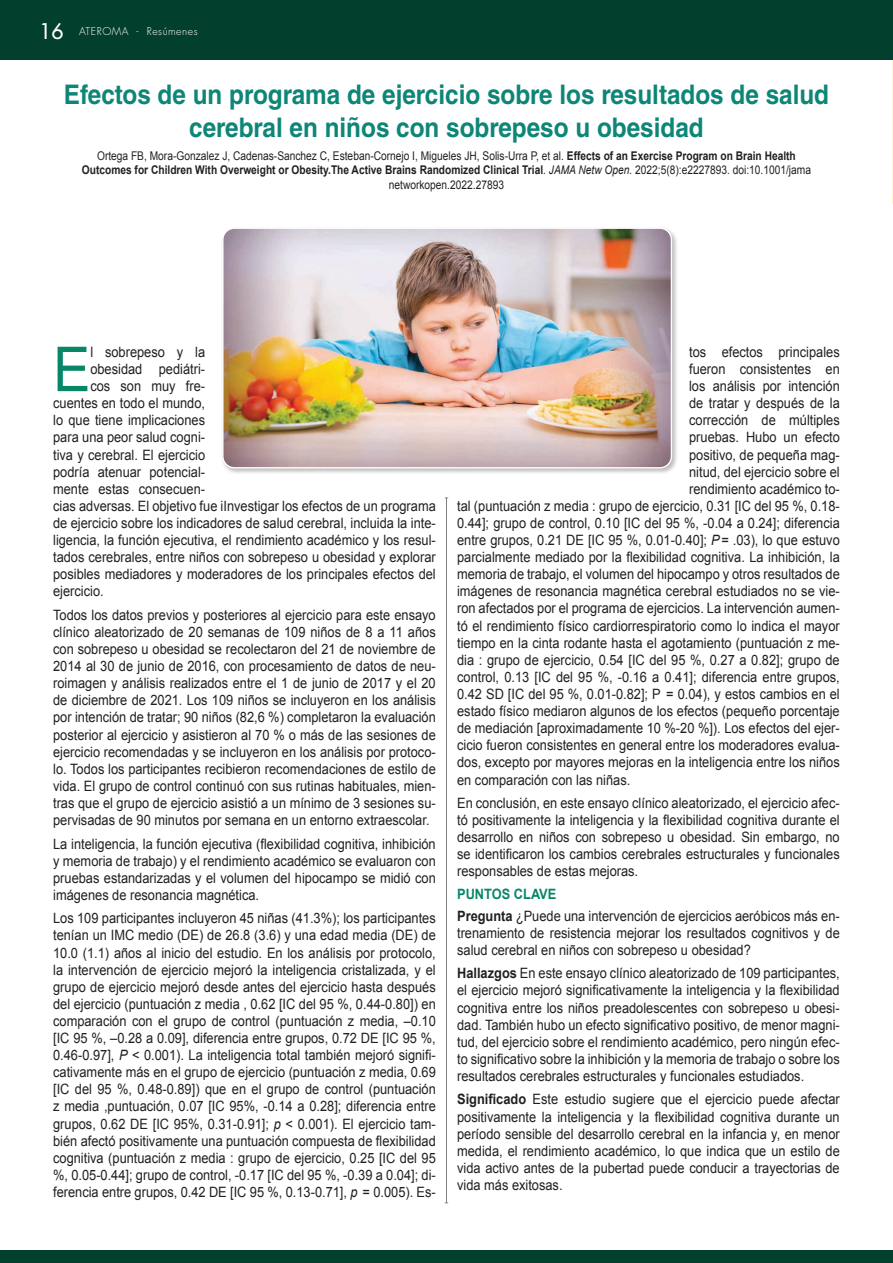
<style>
.page{position:relative;width:893px;height:1263px;background:#fff}
.page>*{position:absolute;margin:0;border:0;box-sizing:border-box;transform-origin:0 0}
.t1{font:62.1px "Arial";color:#088767;scale:.9 1}
.t2{font:700 27px/32.4px "Helvetica LT Std";color:#0e8677;text-align:center;scale:.9 1}
.t3{font:14.25px/17.1px "Arial";color:#231f20;text-align:justify;scale:.9 1}
.t4{font:12px/14.4px "Arial";color:#231f20;text-align:center;scale:.85 1}
.t5{font:300 10.5px "Futura Std";letter-spacing:.05em;color:#fff}
.s1{font-weight:500;font-size:21px}
.s2{font-weight:700}
.s3{font-style:italic}
.s4{font-weight:700;color:#088767}
</style>
<div class="page">
<hr style="left:892px;top:55px;width:1px;height:149px;background:#fbf6d9">
<div style="left:0;top:0;width:893px;height:60px;background:#033f2d"></div>
<div style="left:0;top:1250px;width:893px;height:13px;background:#033f2d"></div>
<div style="left:221px;top:226px;width:458px;height:249px;background:#231f20;opacity:.3"></div>
<img style="left:223px;top:228px;width:448px;height:240px">
<div style="left:222px;top:227px;width:450px;height:241px;border:1px solid #fff;border-radius:12px"></div>
<hr style="left:446px;top:498px;width:1px;height:705px;background:#808285">
<p class="t5" style="left:40px;top:25px;width:160px"><span class="s1">16</span> ATEROMA - Resúmenes</p>
<h2 class="t2" style="left:64px;top:78px;width:852px">Efectos de un programa de ejercicio sobre los resultados de salud cerebral en niños con sobrepeso u obesidad</h2>
<p class="t4" style="left:82px;top:148px;width:859px">Ortega FB, Mora-Gonzalez J, Cadenas-Sanchez C, Esteban-Cornejo I, Migueles JH, Solis-Urra P, et al. <span class="s2">Effects of an Exercise Program on Brain Health<br>Outcomes for Children With Overweight or Obesity.The Active Brains Randomized Clinical Trial</span>. <span class="s3">JAMA Netw Open.</span> 2022;5(8):e2227893. doi:10.1001/jama networkopen.2022.27893</p>
<h1 class="t1" style="left:53px;top:329px;width:43px">E</h1>
<p class="t3" style="left:90px;top:344px;width:129px">l sobrepeso y la</p>
<p class="t3" style="left:90px;top:361px;width:129px">obesidad pediátri-</p>
<p class="t3" style="left:90px;top:378px;width:129px">cos son muy fre-</p>
<p class="t3" style="left:53px;top:395px;width:170px">cuentes en todo el mundo,</p>
<p class="t3" style="left:53px;top:412px;width:170px">lo que tiene implicaciones</p>
<p class="t3" style="left:53px;top:429px;width:170px">para una peor salud cogni-</p>
<p class="t3" style="left:53px;top:446px;width:170px">tiva y cerebral. El ejercicio</p>
<p class="t3" style="left:53px;top:463px;width:170px">podría atenuar potencial-</p>
<p class="t3" style="left:53px;top:480px;width:170px">mente estas consecuen-</p>
<p class="t3" style="left:53px;top:497px;width:427px">cias adversas. El objetivo fue iInvestigar los efectos de un programa</p>
<p class="t3" style="left:53px;top:515px;width:427px">de ejercicio sobre los indicadores de salud cerebral, incluida la inte-</p>
<p class="t3" style="left:53px;top:532px;width:427px">ligencia, la función ejecutiva, el rendimiento académico y los resul-</p>
<p class="t3" style="left:53px;top:549px;width:427px">tados cerebrales, entre niños con sobrepeso u obesidad y explorar</p>
<p class="t3" style="left:53px;top:566px;width:427px">posibles mediadores y moderadores de los principales efectos del</p>
<p class="t3" style="left:53px;top:583px;width:58px">ejercicio.</p>
<p class="t3" style="left:53px;top:606px;width:427px">Todos los datos previos y posteriores al ejercicio para este ensayo clínico aleatorizado de 20 semanas de 109 niños de 8 a 11 años con sobrepeso u obesidad se recolectaron del 21 de noviembre de 2014 al 30 de junio de 2016, con procesamiento de datos de neu&shy;roimagen y análisis realizados entre el 1 de junio de 2017 y el 20 de diciembre de 2021. Los 109 niños se incluyeron en los análisis por intención de tratar; 90 niños (82,6 %) completaron la evaluación posterior al ejercicio y asistieron al 70 % o más de las sesiones de ejercicio recomendadas y se incluyeron en los análisis por protoco&shy;lo. Todos los participantes recibieron recomendaciones de estilo de vida. El grupo de control continuó con sus rutinas habituales, mien&shy;tras que el grupo de ejercicio asistió a un mínimo de 3 sesiones su&shy;pervisadas de 90 minutos por semana en un entorno extraescolar.</p>
<p class="t3" style="left:53px;top:835px;width:427px">La inteligencia, la función ejecutiva (flexibilidad cognitiva, inhibición y memoria de trabajo) y el rendimiento académico se evaluaron con pruebas estandarizadas y el volumen del hipocampo se midió con imágenes de resonancia magnética.</p>
<p class="t3" style="left:53px;top:910px;width:427px">Los 109 participantes incluyeron 45 niñas (41.3%); los participantes tenían un IMC medio (DE) de 26.8 (3.6) y una edad media (DE) de 10.0 (1.1) años al inicio del estudio. En los análisis por protocolo, la intervención de ejercicio mejoró la inteligencia cristalizada, y el grupo de ejercicio mejoró desde antes del ejercicio hasta después del ejercicio (puntuación z media , 0.62 [IC del 95 %, 0.44-0.80]) en comparación con el grupo de control (puntuación z media, –0.10 [IC 95 %, –0.28 a 0.09], diferencia entre grupos, 0.72 DE [IC 95 %, 0.46-0.97], <span class="s3">P</span> &lt; 0.001). La inteligencia total también mejoró signifi&shy;cativamente más en el grupo de ejercicio (puntuación z media, 0.69 [IC del 95 %, 0.48-0.89]) que en el grupo de control (puntuación z media ,puntuación, 0.07 [IC 95%, -0.14 a 0.28]; diferencia entre grupos, 0.62 DE [IC 95%, 0.31-0.91]; <span class="s3">p</span> &lt; 0.001). El ejercicio tam&shy;bién afectó positivamente una puntuación compuesta de flexibilidad cognitiva (puntuación z media : grupo de ejercicio, 0.25 [IC del 95 %, 0.05-0.44]; grupo de control, -0.17 [IC del 95 %, -0.39 a 0.04]; di&shy;ferencia entre grupos, 0.42 DE [IC 95 %, 0.13-0.71], <span class="s3">p</span> = 0.005). Es-</p>
<p class="t3" style="left:689px;top:344px;width:169px">tos efectos principales</p>
<p class="t3" style="left:689px;top:361px;width:169px">fueron consistentes en</p>
<p class="t3" style="left:689px;top:378px;width:169px">los análisis por intención</p>
<p class="t3" style="left:689px;top:395px;width:169px">de tratar y después de la</p>
<p class="t3" style="left:689px;top:412px;width:169px">corrección de múltiples</p>
<p class="t3" style="left:689px;top:429px;width:169px">pruebas. Hubo un efecto</p>
<p class="t3" style="left:689px;top:446px;width:169px">positivo, de pequeña mag-</p>
<p class="t3" style="left:689px;top:463px;width:169px">nitud, del ejercicio sobre el</p>
<p class="t3" style="left:689px;top:480px;width:169px">rendimiento académico to-</p>
<p class="t3" style="left:457px;top:497px;width:427px">tal (puntuación z media : grupo de ejercicio, 0.31 [IC del 95 %, 0.18-</p>
<p class="t3" style="left:457px;top:515px;width:427px">0.44]; grupo de control, 0.10 [IC del 95 %, -0.04 a 0.24]; diferencia</p>
<p class="t3" style="left:457px;top:532px;width:427px">entre grupos, 0.21 DE [IC 95 %, 0.01-0.40]; <span class="s3">P</span>= .03), lo que estuvo</p>
<p class="t3" style="left:457px;top:549px;width:427px">parcialmente mediado por la flexibilidad cognitiva. La inhibición, la</p>
<p class="t3" style="left:457px;top:566px;width:427px">memoria de trabajo, el volumen del hipocampo y otros resultados de</p>
<p class="t3" style="left:457px;top:583px;width:427px">imágenes de resonancia magnética cerebral estudiados no se vie-</p>
<p class="t3" style="left:457px;top:600px;width:427px">ron afectados por el programa de ejercicios. La intervención aumen-</p>
<p class="t3" style="left:457px;top:617px;width:427px">tó el rendimiento físico cardiorrespiratorio como lo indica el mayor</p>
<p class="t3" style="left:457px;top:634px;width:427px">tiempo en la cinta rodante hasta el agotamiento (puntuación z me-</p>
<p class="t3" style="left:457px;top:651px;width:427px">dia : grupo de ejercicio, 0.54 [IC del 95 %, 0.27 a 0.82]; grupo de</p>
<p class="t3" style="left:457px;top:668px;width:427px">control, 0.13 [IC del 95 %, -0.16 a 0.41]; diferencia entre grupos,</p>
<p class="t3" style="left:457px;top:686px;width:427px">0.42 SD [IC del 95 %, 0.01-0.82]; P = 0.04), y estos cambios en el</p>
<p class="t3" style="left:457px;top:703px;width:427px">estado físico mediaron algunos de los efectos (pequeño porcentaje</p>
<p class="t3" style="left:457px;top:720px;width:427px">de mediación [aproximadamente 10 %-20 %]). Los efectos del ejer-</p>
<p class="t3" style="left:457px;top:737px;width:427px">cicio fueron consistentes en general entre los moderadores evalua-</p>
<p class="t3" style="left:457px;top:754px;width:427px">dos, excepto por mayores mejoras en la inteligencia entre los niños</p>
<p class="t3" style="left:457px;top:771px;width:194px">en comparación con las niñas.</p>
<p class="t3" style="left:457px;top:794px;width:427px">En conclusión, en este ensayo clínico aleatorizado, el ejercicio afec&shy;tó positivamente la inteligencia y la flexibilidad cognitiva durante el desarrollo en niños con sobrepeso u obesidad. Sin embargo, no se identificaron los cambios cerebrales estructurales y funcionales responsables de estas mejoras.</p>
<p class="t3" style="left:457px;top:884px;width:427px;line-height:21.3px"><span class="s4">PUNTOS CLAVE<br></span><span class="s2">Pregunta</span> ¿Puede una intervención de ejercicios aeróbicos más en-</p>
<p class="t3" style="left:457px;top:924px;width:427px">trenamiento de resistencia mejorar los resultados cognitivos y de salud cerebral en niños con sobrepeso u obesidad?</p>
<p class="t3" style="left:457px;top:965px;width:427px"><span class="s2">Hallazgos</span> En este ensayo clínico aleatorizado de 109 participantes, el ejercicio mejoró significativamente la inteligencia y la flexibilidad cognitiva entre los niños preadolescentes con sobrepeso u obesi&shy;dad. También hubo un efecto significativo positivo, de menor magni&shy;tud, del ejercicio sobre el rendimiento académico, pero ningún efec&shy;to significativo sobre la inhibición y la memoria de trabajo o sobre los resultados cerebrales estructurales y funcionales estudiados.</p>
<p class="t3" style="left:457px;top:1091px;width:427px"><span class="s2">Significado</span> Este estudio sugiere que el ejercicio puede afectar positivamente la inteligencia y la flexibilidad cognitiva durante un período sensible del desarrollo cerebral en la infancia y, en menor medida, el rendimiento académico, lo que indica que un estilo de vida activo antes de la pubertad puede conducir a trayectorias de vida más exitosas.</p>
</div>
